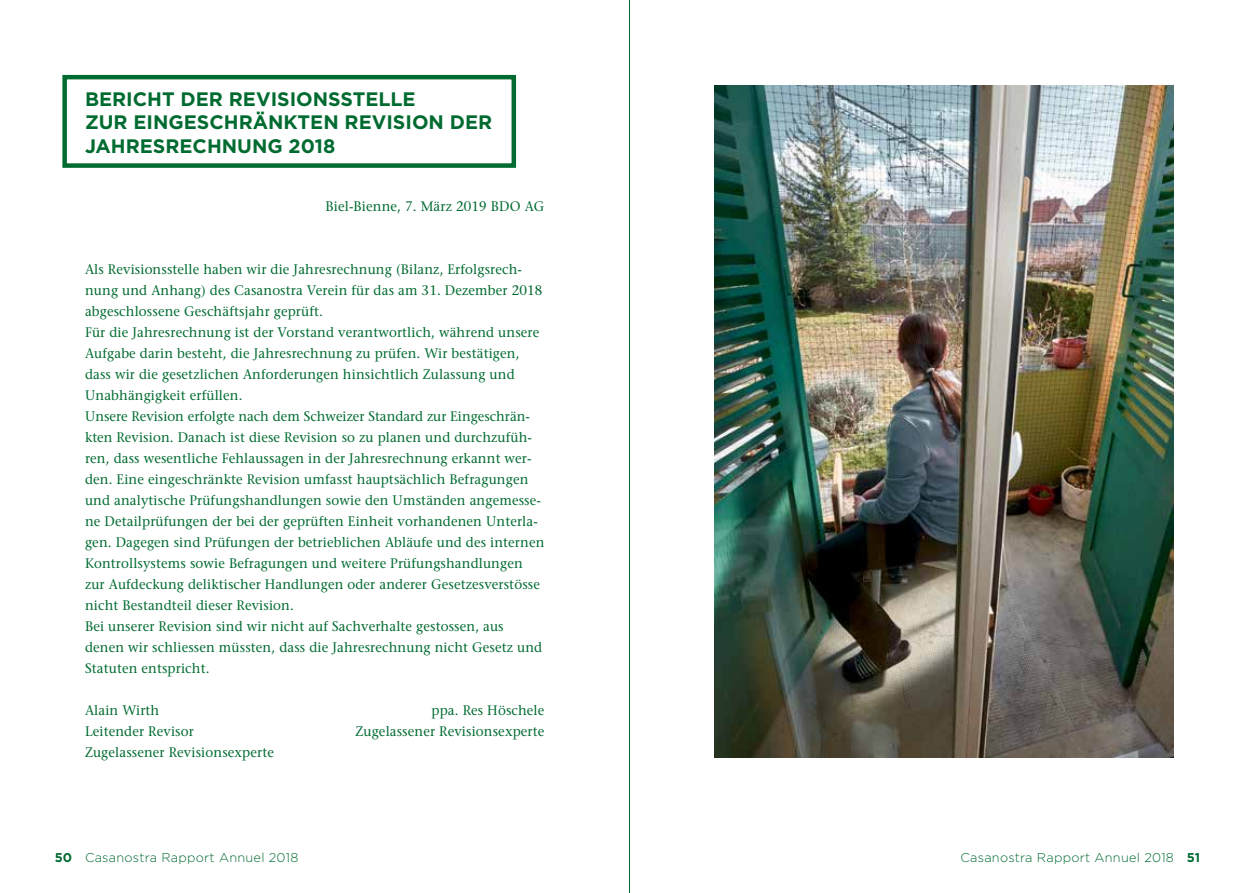
<style>
.page{position:relative;width:1259px;height:893px;background:#fff}
.page>*{position:absolute;margin:0;border:0;box-sizing:border-box;transform-origin:0 0}
.t1{font:700 19.5px/23.4px "Gotham";color:#006b30}
.t2{font:13.8px/21px "Stone Serif";letter-spacing:.01em;color:#006b30;scale:.96 1}
.t3{font:300 12.75px "Gotham";letter-spacing:.02em;color:#006b30}
.s1{font-weight:700}
</style>
<div class="page">
<div style="left:62px;top:75px;width:454px;height:93px;border:4px solid #006b30"></div>
<img style="left:714px;top:85px;width:460px;height:672px">
<hr style="left:629px;top:0;width:1px;height:893px;background:#006b30">
<h1 class="t1" style="left:85px;top:87px;width:409px">BERICHT DER REVISIONSSTELLE<br>ZUR EINGESCHRÄNKTEN REVISION DER<br>JAHRESRECHNUNG 2018</h1>
<p class="t2" style="left:326px;top:196px;width:229px">Biel-Bienne, 7. März 2019 BDO AG</p>
<p class="t2" style="left:85px;top:259px;width:480px">Als Revisionsstelle haben wir die Jahresrechnung (Bilanz, Erfolgsrech&shy;nung und Anhang) des Casanostra Verein für das am 31. Dezember 2018 abgeschlossene Geschäftsjahr geprüft.<br>Für die Jahresrechnung ist der Vorstand verantwortlich, während unsere Aufgabe darin besteht, die Jahresrechnung zu prüfen. Wir bestätigen, dass wir die gesetzlichen Anforderungen hinsichtlich Zulassung und Unabhängigkeit erfüllen.<br>Unsere Revision erfolgte nach dem Schweizer Standard zur Eingeschrän&shy;kten Revision. Danach ist diese Revision so zu planen und durchzufüh&shy;ren, dass wesentliche Fehlaussagen in der Jahresrechnung erkannt wer&shy;den. Eine eingeschränkte Revision umfasst hauptsächlich Befragungen und analytische Prüfungshandlungen sowie den Umständen angemesse&shy;ne Detailprüfungen der bei der geprüften Einheit vorhandenen Unterla&shy;gen. Dagegen sind Prüfungen der betrieblichen Abläufe und des internen Kontrollsystems sowie Befragungen und weitere Prüfungshandlungen zur Aufdeckung deliktischer Handlungen oder anderer Gesetzesverstösse nicht Bestandteil dieser Revision.<br>Bei unserer Revision sind wir nicht auf Sachverhalte gestossen, aus denen wir schliessen müssten, dass die Jahresrechnung nicht Gesetz und Statuten entspricht.</p>
<p class="t2" style="left:85px;top:700px;width:79px">Alain Wirth</p>
<p class="t2" style="left:431px;top:700px;width:119px">ppa. Res Höschele</p>
<p class="t2" style="left:85px;top:721px;width:115px">Leitender Revisor</p>
<p class="t2" style="left:355px;top:721px;width:198px">Zugelassener Revisionsexperte</p>
<p class="t2" style="left:85px;top:742px;width:198px">Zugelassener Revisionsexperte</p>
<p class="t3" style="left:55px;top:851px;width:245px"><span class="s1">50</span> Casanostra Rapport Annuel 2018</p>
<p class="t3" style="left:960px;top:851px;width:241px">Casanostra Rapport Annuel 2018 <span class="s1">51</span></p>
</div>
